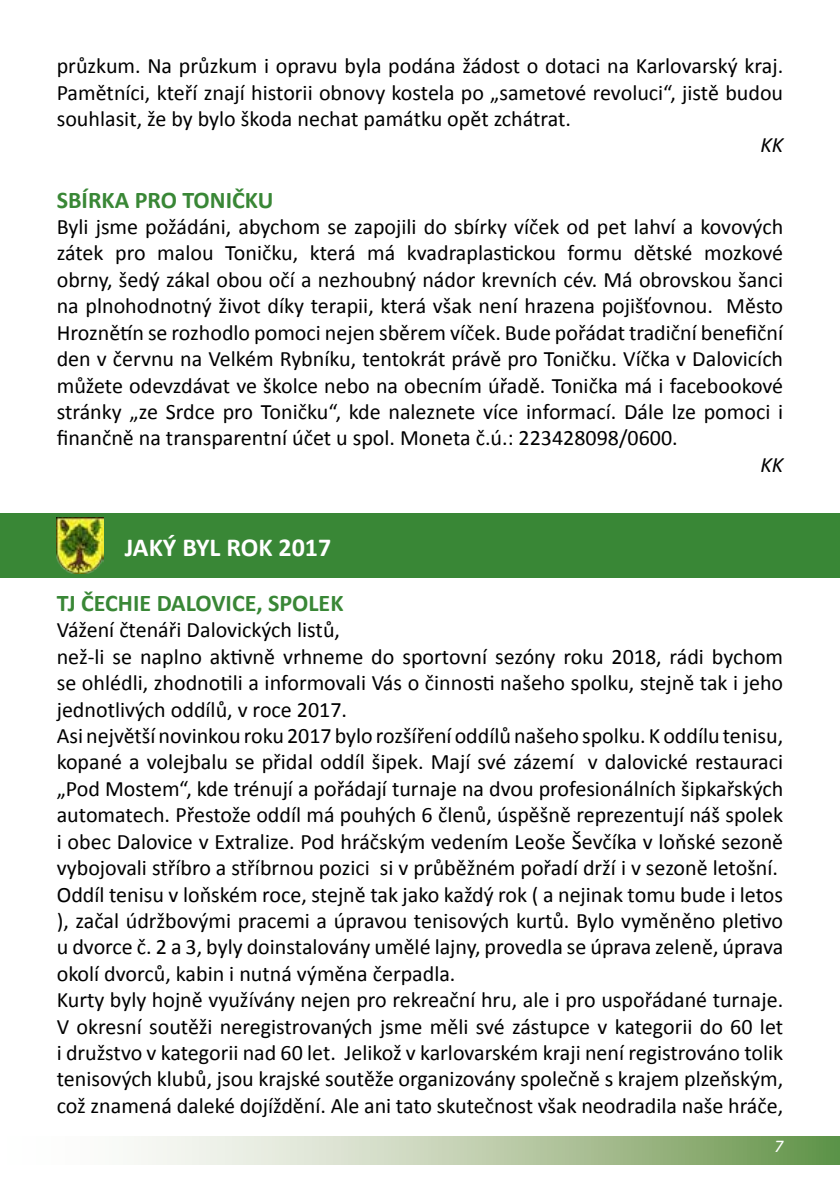
<style>
.page{position:relative;width:840px;height:1191px;background:#fff}
.page>*{position:absolute;margin:0;border:0;box-sizing:border-box;transform-origin:0 0}
.t1{font:700 26px "Calibri";color:#fff}
.t2{font:700 24px "Calibri";color:#398736}
.t3{font:22px/26.4px "Calibri";color:#000;text-align:justify}
.t4{font:italic 22px "Calibri";color:#000}
.t5{font:italic 18px "Calibri";color:#fff}
</style>
<div class="page">
<div style="left:0;top:513px;width:839px;height:65px;background:#398736"></div>
<img style="left:57px;top:517px;width:46px;height:57px">
<svg style="left:134px;top:1136px;width:705px;height:29px"></svg>
<p class="t3" style="left:57px;top:53px;width:727px">průzkum. Na průzkum i opravu byla podána žádost o dotaci na Karlovarský kraj.<br>Pamětníci, kteří znají historii obnovy kostela po „sametové revoluci“, jistě budou souhlasit, že by bylo škoda nechat památku opět zchátrat.</p>
<p class="t4" style="left:760px;top:130px;width:24px">KK</p>
<p class="t2" style="left:57px;top:184px;width:218px">SBÍRKA PRO TONIČKU</p>
<p class="t3" style="left:57px;top:214px;width:727px">Byli jsme požádáni, abychom se zapojili do sbírky víček od pet lahví a kovových zátek pro malou Toničku, která má kvadraplastickou formu dětské mozkové obrny, šedý zákal obou očí a nezhoubný nádor krevních cév. Má obrovskou šanci na plnohodnotný život díky terapii, která však není hrazena pojišťovnou. Město Hroznětín se rozhodlo pomoci nejen sběrem víček. Bude pořádat tradiční benefiční den v červnu na Velkém Rybníku, tentokrát právě pro Toničku. Víčka v Dalovicích můžete odevzdávat ve školce nebo na obecním úřadě. Tonička má i facebookové stránky „ze Srdce pro Toničku“, kde naleznete více informací. Dále lze pomoci i finančně na transparentní účet u spol. Moneta č.ú.: 223428098/0600.</p>
<p class="t4" style="left:760px;top:449px;width:24px">KK</p>
<p class="t1" style="left:125px;top:530px;width:208px">JAKÝ BYL ROK 2017</p>
<p class="t2" style="left:57px;top:587px;width:288px">TJ ČECHIE DALOVICE, SPOLEK</p>
<p class="t3" style="left:57px;top:617px;width:727px;text-align:left">Vážení čtenáři Dalovických listů,<br>než-li se naplno aktivně vrhneme do sportovní sezóny roku 2018, rádi bychom se ohlédli, zhodnotili a informovali Vás o činnosti našeho spolku, stejně tak i jeho jednotlivých oddílů, v roce 2017.<br>Asi největší novinkou roku 2017 bylo rozšíření oddílů našeho spolku. K oddílu tenisu, kopané a volejbalu se přidal oddíl šipek. Mají své zázemí v dalovické restauraci „Pod Mostem“, kde trénují a pořádají turnaje na dvou profesionálních šipkařských automatech. Přestože oddíl má pouhých 6 členů, úspěšně reprezentují náš spolek i obec Dalovice v Extralize. Pod hráčským vedením Leoše Ševčíka v loňské sezoně vybojovali stříbro a stříbrnou pozici si v průběžném pořadí drží i v sezoně letošní.<br>Oddíl tenisu v loňském roce, stejně tak jako každý rok ( a nejinak tomu bude i letos ), začal údržbovými pracemi a úpravou tenisových kurtů. Bylo vyměněno pletivo u dvorce č. 2 a 3, byly doinstalovány umělé lajny, provedla se úprava zeleně, úprava okolí dvorců, kabin i nutná výměna čerpadla.<br>Kurty byly hojně využívány nejen pro rekreační hru, ale i pro uspořádané turnaje.<br>V okresní soutěži neregistrovaných jsme měli své zástupce v kategorii do 60 let i družstvo v kategorii nad 60 let. Jelikož v karlovarském kraji není registrováno tolik tenisových klubů, jsou krajské soutěže organizovány společně s krajem plzeňským, což znamená daleké dojíždění. Ale ani tato skutečnost však neodradila naše hráče,</p>
<p class="t5" style="left:773px;top:1133px;width:11px">7</p>
</div>
